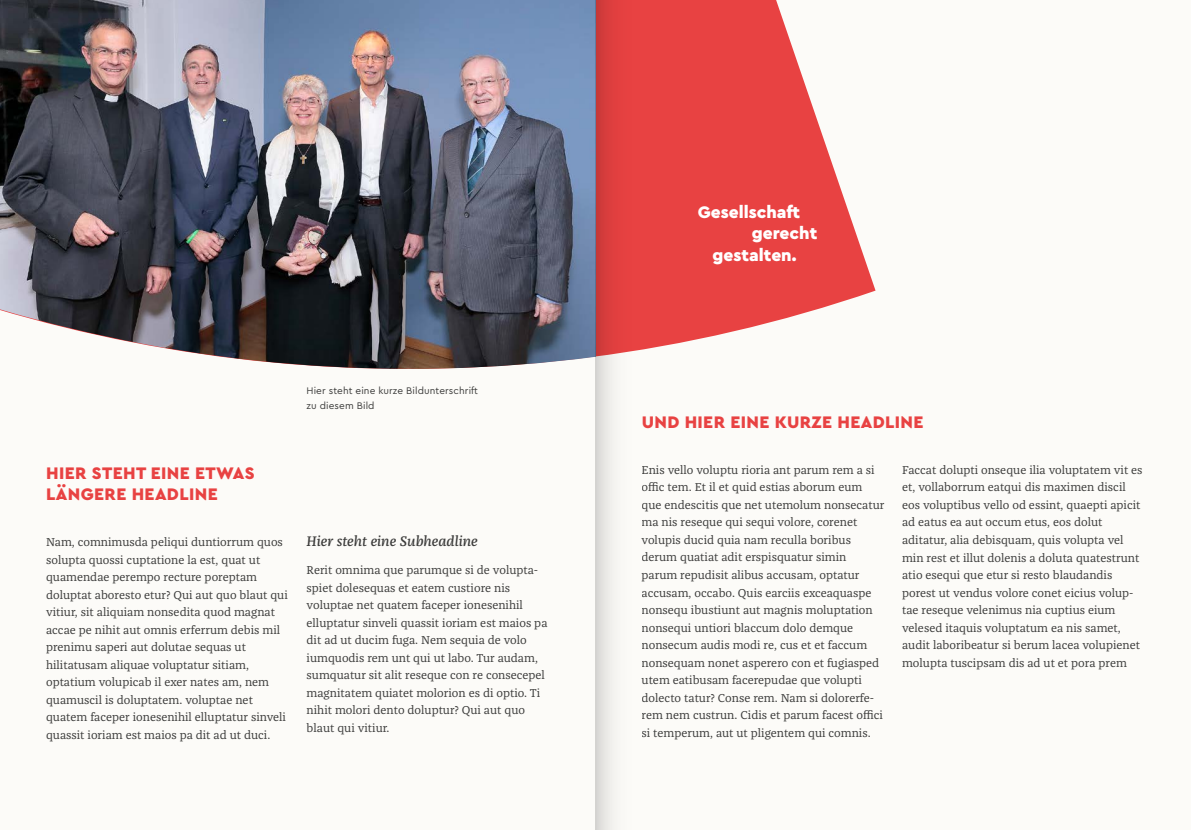
<style>
.page{position:relative;width:1191px;height:830px;background:#fff}
.page>*{position:absolute;margin:0;border:0;box-sizing:border-box;transform-origin:0 0}
.t1{font:900 17.5px/21.2px "Cera PRO";letter-spacing:.02em;color:#e84242}
.t2{font:900 17.5px "Cera PRO";color:#fff}
.t3{font:italic 500 14.38px "Franziska Pro";color:#3c3c3b}
.t4{font:11.88px/17.5px "Franziska Pro";color:#3c3c3b}
.t5{font:10px/15px "Cera PRO";letter-spacing:.01em;color:#3c3c3b}
</style>
<div class="page">
<div style="left:0;top:0;width:1191px;height:829px;background:#fcfbf8"></div>
<svg style="left:641px;top:0;width:234px;height:350px;fill:#e84242"></svg>
<img style="left:0;top:0;width:595px;height:369px">
<svg style="left:595px;top:0;width:46px;height:829px"></svg>
<p class="t5" style="left:306px;top:383px;width:173px">Hier steht eine kurze Bildunterschrift zu diesem Bild</p>
<h1 class="t1" style="left:46px;top:461px;width:210px">HIER STEHT EINE ETWAS<br>LÄNGERE HEADLINE</h1>
<p class="t4" style="left:46px;top:533px;width:243px">Nam, comnimusda peliqui duntiorrum quos solupta quossi cuptatione la est, quat ut quamendae perempo recture poreptam doluptat aboresto etur? Qui aut quo blaut qui vitiur, sit aliquiam nonsedita quod magnat accae pe nihit aut omnis erferrum debis mil prenimu saperi aut dolutae sequas ut hilitatusam aliquae voluptatur sitiam, optatium volupicab il exer nates am, nem quamuscil is doluptatem. voluptae net quatem faceper ionesenihil elluptatur sinveli quassit ioriam est maios pa dit ad ut duci.</p>
<p class="t3" style="left:306px;top:532px;width:173px">Hier steht eine Subheadline</p>
<p class="t4" style="left:306px;top:561px;width:242px">Rerit omnima que parumque si de volupta&shy;spiet dolesequas et eatem custiore nis voluptae net quatem faceper ionesenihil elluptatur sinveli quassit ioriam est maios pa dit ad ut ducim fuga. Nem sequia de volo iumquodis rem unt qui ut labo. Tur audam, sumquatur sit alit reseque con re consecepel magnitatem quiatet molorion es di optio. Ti nihit molori dento doluptur? Qui aut quo blaut qui vitiur.</p>
<h1 class="t2" style="left:698px;top:200px;width:104px">Gesellschaft</h1>
<h1 class="t2" style="left:751px;top:222px;width:67px">gerecht</h1>
<h1 class="t2" style="left:712px;top:243px;width:85px">gestalten.</h1>
<h1 class="t1" style="left:642px;top:410px;width:283px">UND HIER EINE KURZE HEADLINE</h1>
<p class="t4" style="left:641px;top:461px;width:244px">Enis vello voluptu rioria ant parum rem a si offic tem. Et il et quid estias aborum eum que endescitis que net utemolum nonsecatur ma nis reseque qui sequi volore, corenet volupis ducid quia nam reculla boribus derum quatiat adit erspisquatur simin parum repudisit alibus accusam, optatur accusam, occabo. Quis earciis exceaquaspe nonsequ ibustiunt aut magnis moluptation nonsequi untiori blaccum dolo demque nonsecum audis modi re, cus et et faccum nonsequam nonet asperero con et fugiasped utem eatibusam facerepudae que volupti dolecto tatur? Conse rem. Nam si dolorerfe&shy;rem nem custrun. Cidis et parum facest offici si temperum, aut ut pligentem qui comnis.</p>
<p class="t4" style="left:902px;top:461px;width:242px">Faccat dolupti onseque ilia voluptatem vit es et, vollaborrum eatqui dis maximen discil eos voluptibus vello od essint, quaepti apicit ad eatus ea aut occum etus, eos dolut aditatur, alia debisquam, quis volupta vel min rest et illut dolenis a doluta quatestrunt atio esequi que etur si resto blaudandis porest ut vendus volore conet eicius volup&shy;tae reseque velenimus nia cuptius eium velesed itaquis voluptatum ea nis samet, audit laboribeatur si berum lacea volupienet molupta tuscipsam dis ad ut et pora prem</p>
</div>
